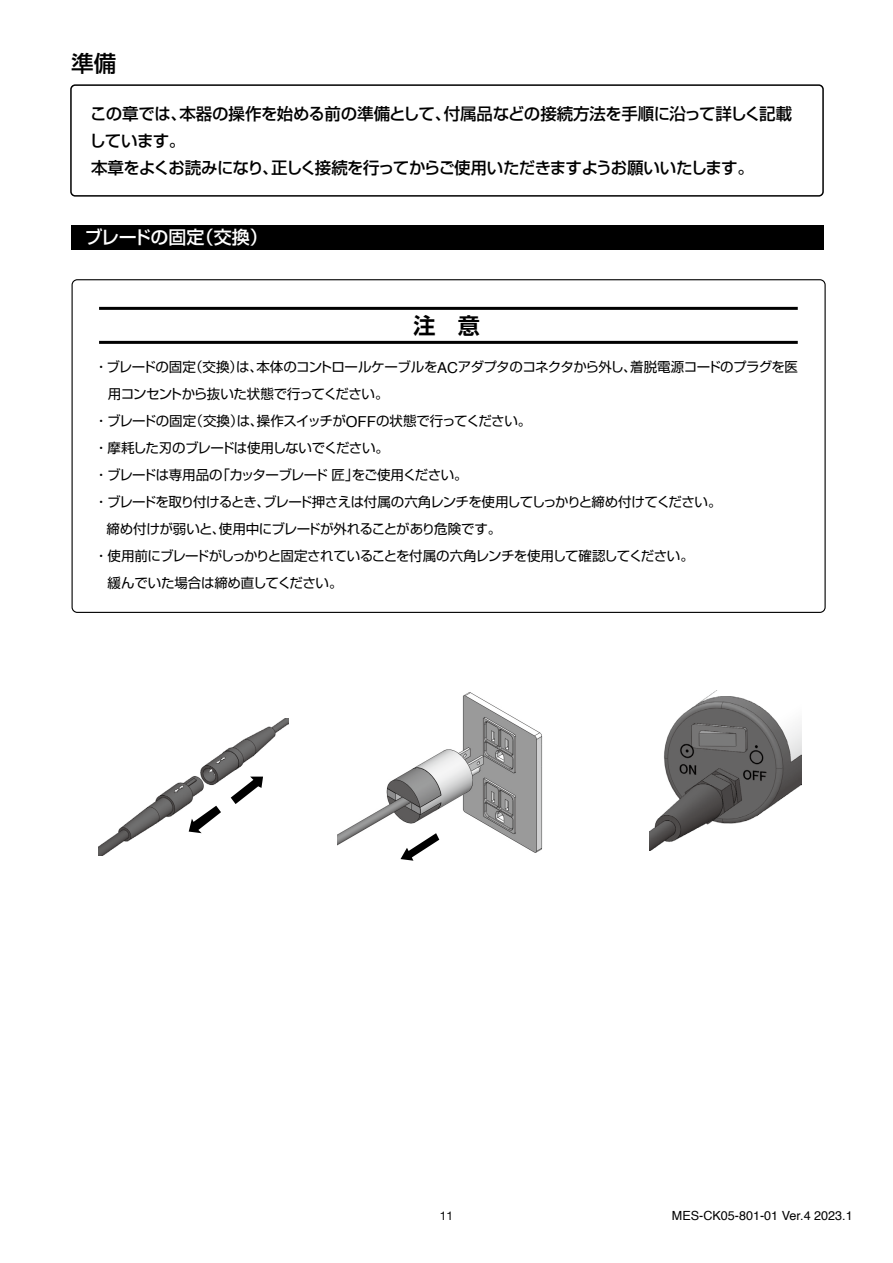
<style>
.page{position:relative;width:893px;height:1263px;background:#fff}
.page>*{position:absolute;margin:0;border:0;box-sizing:border-box;transform-origin:0 0}
.t1{font:500 22.5px "Shin Go Pro";color:#000}
.t2{font:700 22.2px "Shin Go Pro De";color:#000}
.t3{font:500 18px "Shin Go Pro";letter-spacing:-.03em;color:#fff}
.t4{font:500 16.5px/27px "Shin Go Pro";letter-spacing:-.035em;color:#000}
.t5{font:13.5px "Shin Go Pro";letter-spacing:-.045em;color:#000}
.t6{font:13.5px/27px "Shin Go Pro";letter-spacing:-.065em;color:#000}
.t7{font:13.5px "Shin Go Pro";letter-spacing:-.02em;color:#000}
.t8{font:12.6px "Helvetica";color:#000}
.t9{font:12px "Helvetica Neue";color:#000}
.t10{font:12px "Helvetica Neue";color:#000}
.t11{font:11.7px "Helvetica";color:#000}
.s1{font-family:"Helvetica";font-size:15.15px}
</style>
<div class="page">
<div style="left:71px;top:225px;width:752px;height:25px;background:#000"></div>
<div style="left:70px;top:84px;width:754px;height:113px;border:2px solid #000;border-radius:4px"></div>
<hr style="left:99px;top:307px;width:699px;height:3px;background:#000">
<hr style="left:99px;top:341px;width:699px;height:3px;background:#000">
<img style="left:649px;top:691px;width:152px;height:160px">
<img style="left:98px;top:718px;width:191px;height:138px">
<svg style="left:231px;top:777px;width:32px;height:27px"></svg>
<svg style="left:189px;top:806px;width:32px;height:27px"></svg>
<img style="left:337px;top:692px;width:206px;height:161px">
<svg style="left:400px;top:833px;width:39px;height:28px"></svg>
<h1 class="t1" style="left:71px;top:45px;width:46px">準備</h1>
<p class="t4" style="left:179px;top:99px;width:273px">本器の操作を始める前の準備として、</p>
<p class="t4" style="left:444px;top:99px;width:350px">付属品などの接続方法を手順に沿って詳しく記載</p>
<p class="t4" style="left:90px;top:99px;width:666px">この章では、<br>しています。<br>本章をよくお読みになり正しく接続を行ってからご使用いただきますようお願いいたします。</p>
<p class="t4" style="left:262px;top:153px;width:18px">、</p>
<h3 class="t3" style="left:85px;top:222px;width:121px">ブレードの固定</h3>
<h3 class="t3" style="left:196px;top:222px;width:73px">（交換(</h3>
<h2 class="t2" style="left:413px;top:307px;width:68px">注　意</h2>
<p class="t5" style="left:95px;top:356px;width:103px">・ブレードの固定</p>
<p class="t5" style="left:108px;top:383px;width:282px">用コンセントから抜いた状態で行ってください。</p>
<p class="t5" style="left:257px;top:410px;width:276px">操作スイッチが<span class="s1">OFF</span>の状態で行ってください。</p>
<p class="t5" style="left:256px;top:356px;width:382px">本体のコントロールケーブルを<span class="s1">AC</span>アダプタのコネクタから外し、</p>
<p class="t5" style="left:630px;top:356px;width:169px">着脱電源コードのプラグを医</p>
<p class="t5" style="left:189px;top:356px;width:75px">（交換は）、</p>
<p class="t5" style="left:95px;top:410px;width:103px">・ブレードの固定</p>
<p class="t5" style="left:95px;top:437px;width:296px">・摩耗した刃のブレードは使用しないでください。</p>
<p class="t5" style="left:352px;top:464px;width:117px">をご使用ください。</p>
<p class="t5" style="left:190px;top:410px;width:75px">（交換は）、</p>
<p class="t5" style="left:95px;top:464px;width:130px">・ブレードは専用品の</p>
<p class="t6" style="left:217px;top:460px;width:143px">「カッターブレード匠」</p>
<p class="t6" style="left:219px;top:487px;width:284px;text-indent:-124px">・ブレードを取り付けるとき、<br>使用中にブレードが外れることがあり危険です。</p>
<p class="t5" style="left:263px;top:491px;width:460px">ブレード押さえは付属の六角レンチを使用してしっかりと締め付けてください。</p>
<p class="t7" style="left:107px;top:518px;width:120px">締め付けが弱いと、</p>
<p class="t5" style="left:95px;top:545px;width:601px">・使用前にブレードがしっかりと固定されていることを付属の六角レンチを使用して確認してください。</p>
<p class="t7" style="left:108px;top:572px;width:237px">緩んでいた場合は締め直してください。</p>
<p class="t9" style="left:440px;top:1207px;width:15px">11</p>
<p class="t10" style="left:440px;top:1211px;width:15px">11</p>
<p class="t8" style="left:672px;top:1206px;width:182px">MES-CK05-801-01 Ver.4 2023.1</p>
<p class="t11" style="left:680px;top:1209px;width:170px">MES-CK05-801-01 Ver.4 2023.1</p>
</div>
